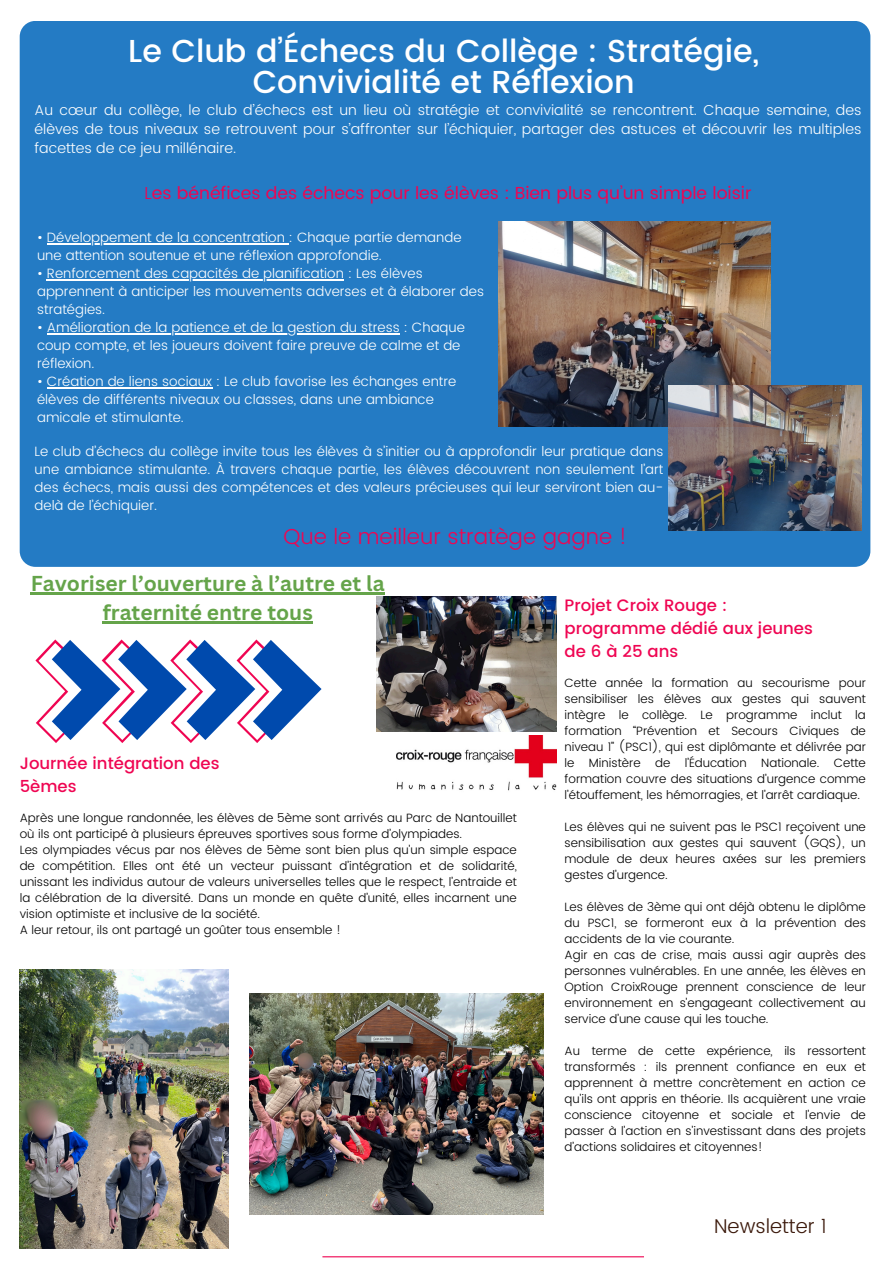
<style>
.page{position:relative;width:894px;height:1264px;background:#fff}
.page>*{position:absolute;margin:0;border:0;box-sizing:border-box;transform-origin:0 0}
.t1{font:500 31.65px/30.3px "Poppins";color:#fff;text-align:center}
.t2{font:300 21.75px "Poppins";color:#ef0552}
.t3{font:700 21px/29.4px "Canva Sans";color:#65a44a;text-align:center}
.t4{font:300 19.95px "Poppins";color:#3c1a0c}
.t5{font:17.4px "Poppins";color:#ef0552}
.t6{font:500 16.5px/23px "Poppins";color:#ef0552}
.t7{font:300 14.4px/19.2px "Poppins";color:#fff;text-align:justify}
.t8{font:300 13.5px/18px "Poppins";color:#fff}
.t9{font:300 12px/16px "Poppins";color:#000;text-align:justify}
.s1{font-weight:300}
</style>
<div class="page">
<div style="left:20px;top:21px;width:850px;height:546px;background:#247bc4;border-radius:16px"></div>
<img style="left:498px;top:221px;width:272px;height:205px">
<img style="left:668px;top:385px;width:193px;height:145px">
<hr style="left:322px;top:1256px;width:321px;height:1px;background:#ef0552">
<img style="left:376px;top:596px;width:180px;height:135px">
<img style="left:396px;top:735px;width:160px;height:56px">
<svg style="left:35px;top:639px;width:286px;height:104px"></svg>
<img style="left:19px;top:969px;width:209px;height:279px">
<img style="left:249px;top:993px;width:294px;height:221px">
<hr style="left:47px;top:243px;width:242px;height:2px;background:#fff">
<hr style="left:47px;top:279px;width:297px;height:2px;background:#fff">
<hr style="left:47px;top:333px;width:352px;height:2px;background:#fff">
<hr style="left:47px;top:387px;width:165px;height:2px;background:#fff">
<hr style="left:31px;top:592px;width:354px;height:2px;background:#65a44a">
<hr style="left:103px;top:621px;width:210px;height:2px;background:#65a44a">
<h6 class="t1" style="left:128px;top:36px;width:632px">Le Club d’Échecs du Collège : Stratégie,<br>Convivialité et Réflexion</h6>
<h5 class="t7" style="left:35px;top:101px;width:828px">Au cœur du collège, le club d’échecs est un lieu où stratégie et convivialité se rencontrent. Chaque semaine, des élèves de tous niveaux se retrouvent pour s’affronter sur l’échiquier, partager des astuces et découvrir les multiples facettes de ce jeu millénaire.</h5>
<p class="t5" style="left:144px;top:182px;width:608px"><span class="s1">L</span>es bénéfices des échecs pour les élèves : Bien plus qu’un simple loisir</p>
<h6 class="t8" style="left:37px;top:229px;width:426px">• Développement de la concentration : Chaque partie demande</h6>
<p class="t8" style="left:37px;top:247px;width:346px">une attention soutenue et une réflexion approfondie.</p>
<p class="t8" style="left:37px;top:265px;width:387px">• Renforcement des capacités de planification : Les élèves</p>
<h6 class="t8" style="left:37px;top:283px;width:448px">apprennent à anticiper les mouvements adverses et à élaborer des stratégies.</h6>
<h6 class="t8" style="left:37px;top:319px;width:429px">• Amélioration de la patience et de la gestion du stress : Chaque</h6>
<h3 class="t8" style="left:37px;top:337px;width:425px">coup compte, et les joueurs doivent faire preuve de calme et de réflexion.</h3>
<h3 class="t8" style="left:37px;top:373px;width:421px">• Création de liens sociaux : Le club favorise les échanges entre élèves de différents niveaux ou classes, dans une ambiance amicale et stimulante.</h3>
<p class="t8" style="left:35px;top:442px;width:630px;text-align:justify">Le club d’échecs du collège invite tous les élèves à s’initier ou à approfondir leur pratique dans une ambiance stimulante. À travers chaque partie, les élèves découvrent non seulement l’art des échecs, mais aussi des compétences et des valeurs précieuses qui leur serviront bien au&shy;delà de l’échiquier.</p>
<h1 class="t2" style="left:283px;top:523px;width:345px">Que le meilleur stratège gagne !</h1>
<p class="t3" style="left:31px;top:568px;width:355px">Favoriser l’ouverture à l’autre et la fraternité entre tous</p>
<p class="t6" style="left:20px;top:751px;width:201px">Journée intégration des<br>5èmes</p>
<p class="t9" style="left:20px;top:810px;width:498px">Après une longue randonnée, les élèves de 5ème sont arrivés au Parc de Nantouillet où ils ont participé à plusieurs épreuves sportives sous forme d’olympiades.</p>
<p class="t9" style="left:20px;top:842px;width:498px">Les olympiades vécus par nos élèves de 5ème sont bien plus qu’un simple espace de compétition. Elles ont été un vecteur puissant d’intégration et de solidarité, unissant les individus autour de valeurs universelles telles que le respect, l’entraide et la célébration de la diversité. Dans un monde en quête d’unité, elles incarnent une vision optimiste et inclusive de la société.</p>
<h4 class="t9" style="left:20px;top:922px;width:322px">A leur retour, ils ont partagé un goûter tous ensemble !</h4>
<p class="t6" style="left:564px;top:594px;width:250px">Projet Croix Rouge : programme dédié aux jeunes de 6 à 25 ans</p>
<h2 class="t9" style="left:564px;top:675px;width:303px">Cette année la formation au secourisme pour sensibiliser les élèves aux gestes qui sauvent intègre le collège. Le programme inclut la formation “Prévention et Secours Civiques de niveau 1” (PSC1), qui est diplômante et délivrée par le Ministère de l’Éducation Nationale. Cette formation couvre des situations d’urgence comme l’étouffement, les hémorragies, et l’arrêt cardiaque.</h2>
<p class="t9" style="left:564px;top:819px;width:303px">Les élèves qui ne suivent pas le PSC1 reçoivent une sensibilisation aux gestes qui sauvent (GQS), un module de deux heures axées sur les premiers gestes d’urgence.</p>
<p class="t9" style="left:564px;top:899px;width:303px">Les élèves de 3ème qui ont déjà obtenu le diplôme du PSC1, se formeront eux à la prévention des accidents de la vie courante.</p>
<p class="t9" style="left:564px;top:947px;width:303px">Agir en cas de crise, mais aussi agir auprès des personnes vulnérables. En une année, les élèves en Option CroixRouge prennent conscience de leur environnement en s’engageant collectivement au service d’une cause qui les touche.</p>
<p class="t9" style="left:564px;top:1043px;width:303px">Au terme de cette expérience, ils ressortent transformés : ils prennent confiance en eux et apprennent à mettre concrètement en action ce qu’ils ont appris en théorie. Ils acquièrent une vraie conscience citoyenne et sociale et l’envie de passer à l’action en s’investissant dans des projets d’actions solidaires et citoyennes!</p>
<h4 class="t4" style="left:714px;top:1214px;width:114px">Newsletter 1</h4>
</div>
